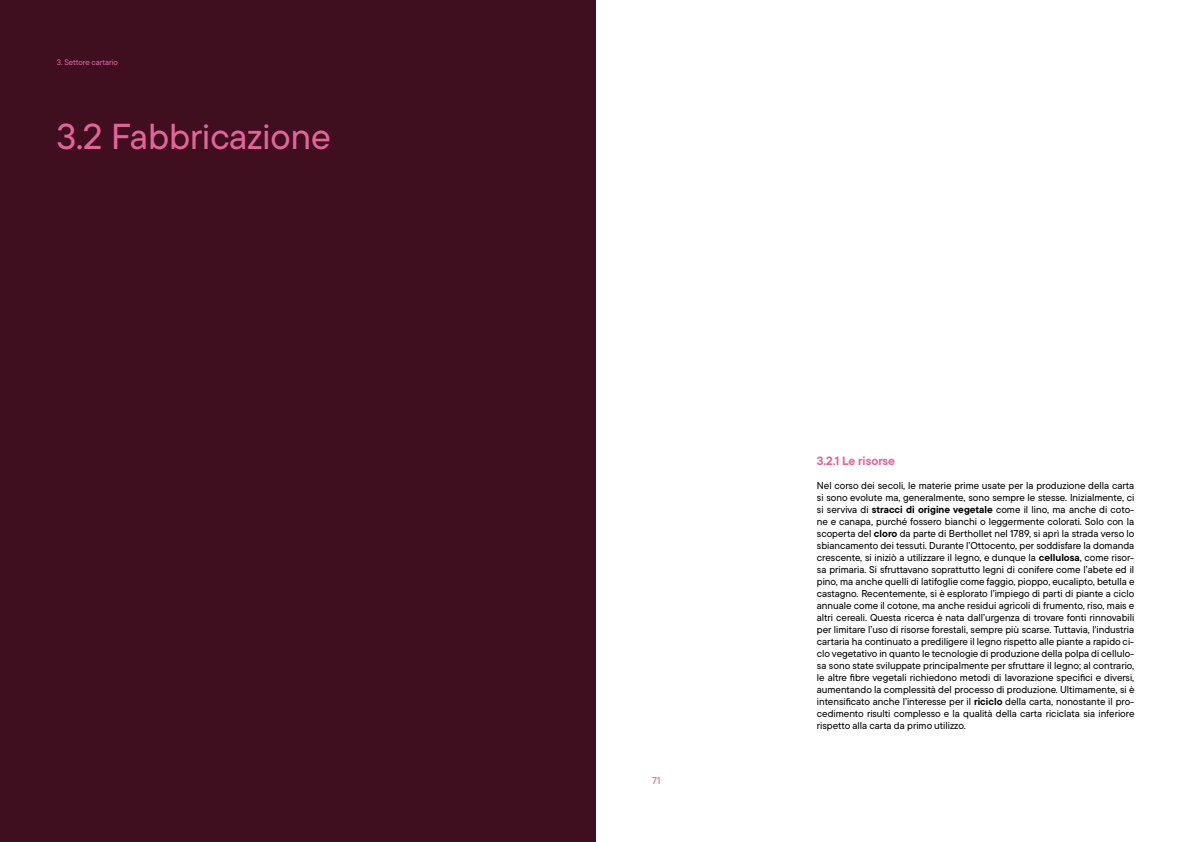
<style>
.page{position:relative;width:1191px;height:842px;background:#fff}
.page>*{position:absolute;margin:0;border:0;box-sizing:border-box;transform-origin:0 0}
.t1{font:500 36px "TT Commons Pro";color:#e6639a}
.t2{font:700 12px "TT Commons Pro";color:#e6639a}
.t3{font:500 10px/12px "TT Commons Pro";color:#000;text-align:justify}
.t4{font:500 10px "TT Commons Pro";color:#e6639a}
.t5{font:500 8px "TT Commons Pro";color:#e6639a}
.s1{font-weight:700}
</style>
<div class="page">
<div style="left:0;top:0;width:595px;height:842px;background:#3f0f20"></div>
<p class="t5" style="left:57px;top:56px;width:63px">3. Settore cartario</p>
<h1 class="t1" style="left:57px;top:111px;width:276px">3.2 Fabbricazione</h1>
<p class="t4" style="left:652px;top:773px;width:10px">71</p>
<p class="t2" style="left:817px;top:451px;width:80px">3.2.1 Le risorse</p>
<p class="t3" style="left:817px;top:479px;width:319px">Nel corso dei secoli, le materie prime usate per la produzione della carta si sono evolute ma, generalmente, sono sempre le stesse. Inizialmente, ci si serviva di <span class="s1">stracci di origine vegetale</span> come il lino, ma anche di coto&shy;ne e canapa, purché fossero bianchi o leggermente colorati. Solo con la scoperta del <span class="s1">cloro</span> da parte di Berthollet nel 1789, si aprì la strada verso lo sbiancamento dei tessuti. Durante l’Ottocento, per soddisfare la domanda crescente, si iniziò a utilizzare il legno, e dunque la <span class="s1">cellulosa</span>, come risor&shy;sa primaria. Si sfruttavano soprattutto legni di conifere come l’abete ed il pino, ma anche quelli di latifoglie come faggio, pioppo, eucalipto, betulla e castagno. Recentemente, si è esplorato l’impiego di parti di piante a ciclo annuale come il cotone, ma anche residui agricoli di frumento, riso, mais e altri cereali. Questa ricerca è nata dall’urgenza di trovare fonti rinnovabili per limitare l’uso di risorse forestali, sempre più scarse. Tuttavia, l'industria cartaria ha continuato a prediligere il legno rispetto alle piante a rapido ci&shy;clo vegetativo in quanto le tecnologie di produzione della polpa di cellulo&shy;sa sono state sviluppate principalmente per sfruttare il legno; al contrario, le altre fibre vegetali richiedono metodi di lavorazione specifici e diversi, aumentando la complessità del processo di produzione. Ultimamente, si è intensificato anche l’interesse per il <span class="s1">riciclo</span> della carta, nonostante il pro&shy;cedimento risulti complesso e la qualità della carta riciclata sia inferiore rispetto alla carta da primo utilizzo.</p>
</div>
